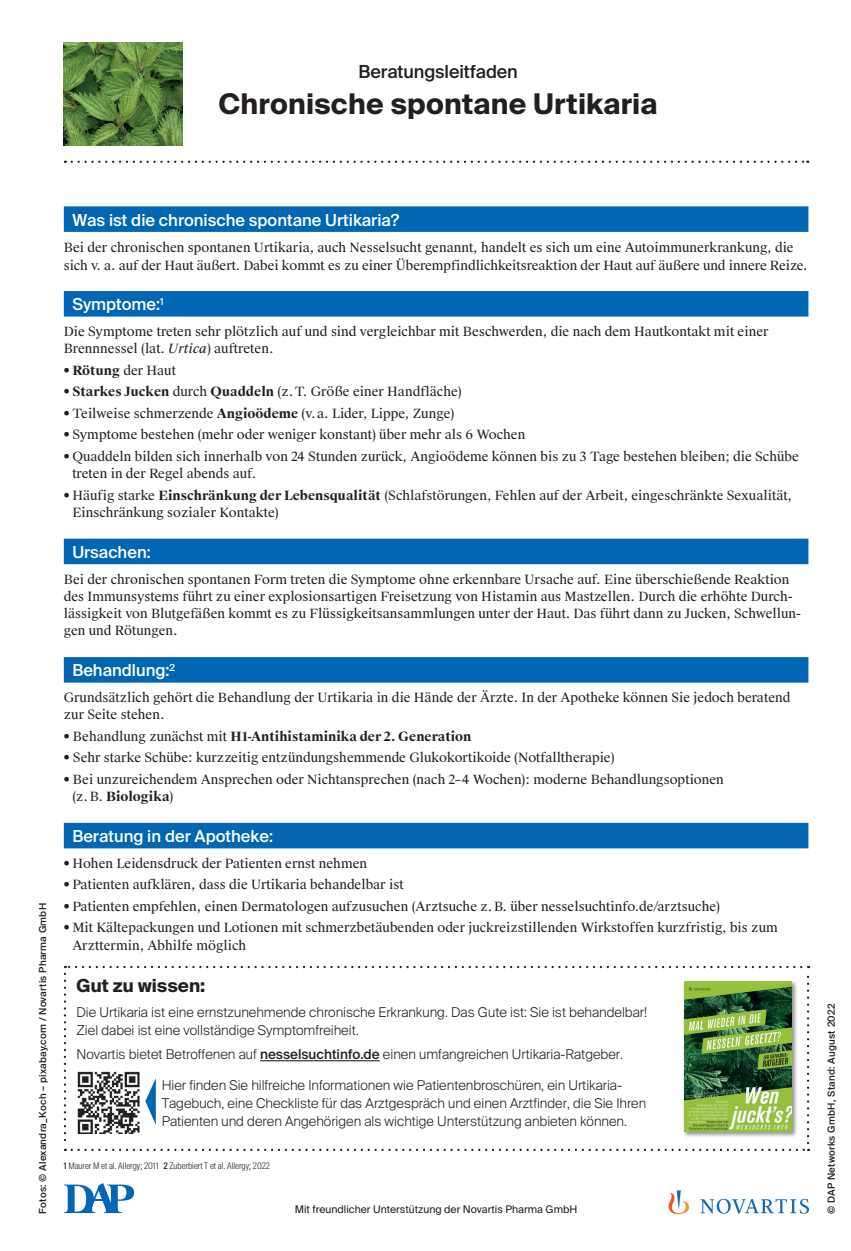
<style>
.page{position:relative;width:851px;height:1251px;background:#fff}
.page>*{position:absolute;margin:0;border:0;box-sizing:border-box;transform-origin:0 0}
.t1{font:700 28.5px "Suisse Intl";letter-spacing:.01em;color:#231f20}
.t2{font:500 18px "Suisse Intl";letter-spacing:-.005em;color:#231f20}
.t3{font:700 18px "Suisse Intl";color:#231f20}
.t4{font:500 16.5px "Suisse Intl";color:#fff}
.t5{font:300 13.5px/18px "Suisse Intl";color:#231f20}
.t6{font:12.75px/17.2px "Suisse Works";color:#231f20}
.t7{font:700 12.75px "Suisse Works";color:#231f20}
.t8{font:10.5px "Suisse Intl";color:#231f20}
.t9{font:500 9.75px "Suisse Intl";letter-spacing:.025em;color:#231f20}
.t10{font:300 9px "Suisse Intl Cond";color:#231f20}
.s1{font-style:italic}
.s2{font-weight:700}
.s3{font-weight:400}
.s4{font-weight:500}
</style>
<div class="page">
<svg style="left:72px;top:161px;width:736px;height:2px"></svg>
<img style="left:64px;top:43px;width:118px;height:102px">
<svg style="left:64px;top:1183px;width:70px;height:29px"></svg>
<div style="left:64px;top:206px;width:744px;height:26px;background:#0166b3"></div>
<div style="left:64px;top:291px;width:744px;height:25px;background:#0166b3"></div>
<div style="left:64px;top:538px;width:744px;height:26px;background:#0166b3"></div>
<div style="left:64px;top:657px;width:744px;height:25px;background:#0166b3"></div>
<div style="left:64px;top:822px;width:744px;height:26px;background:#0166b3"></div>
<img style="left:668px;top:1190px;width:141px;height:25px">
<svg style="left:64px;top:965px;width:745px;height:185px"></svg>
<h2 class="t2" style="left:358px;top:61px;width:161px">Beratungsleitfaden</h2>
<h1 class="t1" style="left:219px;top:87px;width:440px">Chronische spontane Urtikaria</h1>
<p class="t9" style="left:37px;top:1213px;width:312px;rotate:-90deg">Fotos: © Alexandra_Koch – pixabay.com / Novartis Pharma GmbH</p>
<p class="t4" style="left:72px;top:210px;width:328px">Was ist die chronische spontane Urtikaria?</p>
<p class="t6" style="left:64px;top:239px;width:745px;line-height:18px">Bei der chronischen spontanen Urtikaria, auch Nesselsucht genannt, handelt es sich um eine Autoimmunerkrankung, die sich v. a. auf der Haut äußert. Dabei kommt es zu einer Überempfindlichkeitsreaktion der Haut auf äußere und innere Reize.</p>
<p class="t4" style="left:72px;top:295px;width:93px">Symptome:<sup>1</sup></p>
<p class="t6" style="left:64px;top:323px;width:706px">Die Symptome treten sehr plötzlich auf und sind vergleichbar mit Beschwerden, die nach dem Hautkontakt mit einer<br>Brennnessel (lat. <span class="s1">Urtica</span>) auftreten.</p>
<p class="t6" style="left:64px;top:362px;width:114px">• <span class="s2">Rötung</span> der Haut</p>
<p class="t6" style="left:64px;top:383px;width:399px">• <span class="s2">Starkes Jucken</span> durch <span class="s2">Quaddeln</span> (z.T. Größe einer Handfläche)</p>
<p class="t6" style="left:64px;top:405px;width:392px">• Teilweise schmerzende <span class="s2">Angioödeme</span> (v.a. Lider, Lippe, Zunge)</p>
<p class="t6" style="left:64px;top:426px;width:463px">• Symptome bestehen (mehr oder weniger konstant) über mehr als 6 Wochen</p>
<p class="t6" style="left:72px;top:448px;width:728px;text-indent:-9px">• Quaddeln bilden sich innerhalb von 24 Stunden zurück, Angioödeme können bis zu 3 Tage bestehen bleiben; die Schübe treten in der Regel abends auf.</p>
<p class="t6" style="left:72px;top:486px;width:721px;text-indent:-9px">• Häufig starke <span class="s2">Einschränkung der Lebensqualität</span> (Schlafstörungen, Fehlen auf der Arbeit, eingeschränkte Sexualität,<br>Einschränkung sozialer Kontakte)</p>
<p class="t4" style="left:72px;top:542px;width:80px">Ursachen:</p>
<p class="t6" style="left:64px;top:570px;width:738px">Bei der chronischen spontanen Form treten die Symptome ohne erkennbare Ursache auf. Eine überschießende Reaktion des Immunsystems führt zu einer explosionsartigen Freisetzung von Histamin aus Mastzellen. Durch die erhöhte Durch&shy;lässigkeit von Blutgefäßen kommt es zu Flüssigkeitsansammlungen unter der Haut. Das führt dann zu Jucken, Schwellun&shy;gen und Rötungen.</p>
<p class="t4" style="left:72px;top:660px;width:104px">Behandlung:<sup>2</sup></p>
<p class="t6" style="left:64px;top:689px;width:728px">Grundsätzlich gehört die Behandlung der Urtikaria in die Hände der Ärzte. In der Apotheke können Sie jedoch beratend zur Seite stehen.</p>
<p class="t7" style="left:64px;top:728px;width:409px"><span class="s3">• Behandlung zunächst mit</span> H1-Antihistaminika der 2. Generation</p>
<p class="t6" style="left:64px;top:749px;width:552px">• Sehr starke Schübe: kurzzeitig entzündungshemmende Glukokortikoide (Notfalltherapie)</p>
<p class="t6" style="left:72px;top:770px;width:653px;text-indent:-9px">• Bei unzureichendem Ansprechen oder Nichtansprechen (nach 2–4 Wochen): moderne Behandlungsoptionen (z.B. <span class="s2">Biologika</span>)</p>
<p class="t4" style="left:72px;top:826px;width:202px">Beratung in der Apotheke:</p>
<p class="t6" style="left:64px;top:854px;width:305px">• Hohen Leidensdruck der Patienten ernst nehmen</p>
<p class="t6" style="left:64px;top:876px;width:341px">• Patienten aufklären, dass die Urtikaria behandelbar ist</p>
<p class="t6" style="left:64px;top:897px;width:657px">• Patienten empfehlen, einen Dermatologen aufzusuchen (Arztsuche z.B. über nesselsuchtinfo.de/arztsuche)</p>
<p class="t6" style="left:72px;top:919px;width:707px;text-indent:-9px">• Mit Kältepackungen und Lotionen mit schmerzbetäubenden oder juckreizstillenden Wirkstoffen kurzfristig, bis zum<br>Arzttermin, Abhilfe möglich</p>
<h2 class="t3" style="left:77px;top:975px;width:130px">Gut zu wissen:</h2>
<p class="t5" style="left:77px;top:1002px;width:572px">Die Urtikaria ist eine ernstzunehmende chronische Erkrankung. Das Gute ist: Sie ist behandelbar!<br>Ziel dabei ist eine vollständige Symptomfreiheit.</p>
<p class="t5" style="left:77px;top:1045px;width:548px">Novartis bietet Betroffenen auf <span class="s4">nesselsuchtinfo.de</span> einen umfangreichen Urtikaria-Ratgeber.</p>
<p class="t5" style="left:162px;top:1076px;width:486px">Hier finden Sie hilfreiche Informationen wie Patientenbroschüren, ein Urtikaria-<br>Tagebuch, eine Checkliste für das Arztgespräch und einen Arztfinder, die Sie Ihren<br>Patienten und deren Angehörigen als wichtige Unterstützung anbieten können.</p>
<p class="t10" style="left:64px;top:1159px;width:207px"><span class="s4">1</span> Maurer M et al. Allergy; 2011 <span class="s4">2</span> Zuberbiert T et al. Allergy; 2022</p>
<p class="t8" style="left:295px;top:1202px;width:284px">Mit freundlicher Unterstützung der Novartis Pharma GmbH</p>
<p class="t9" style="left:825px;top:1213px;width:211px;rotate:-90deg">© DAP Networks GmbH, Stand: August 2022</p>
</div>
